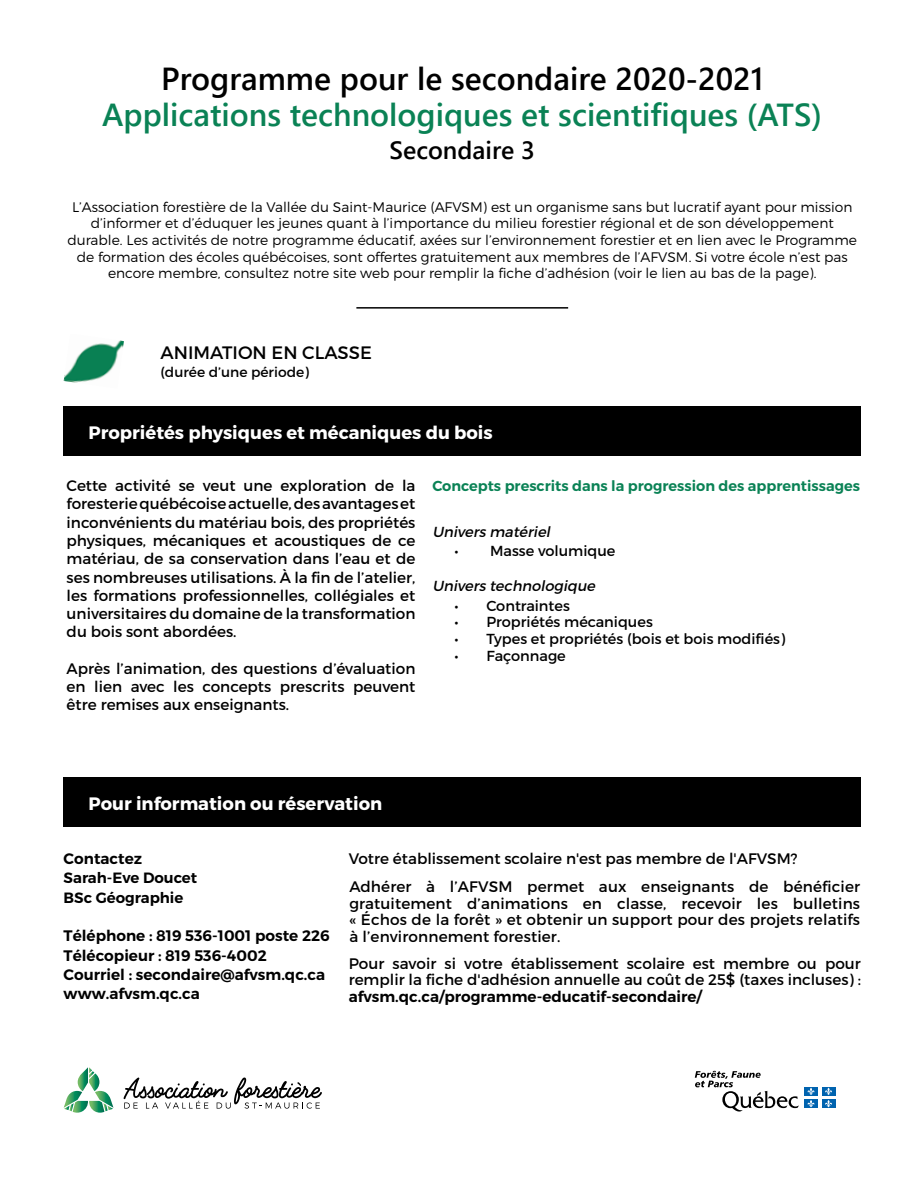
<style>
.page{position:relative;width:918px;height:1188px;background:#fff}
.page>*{position:absolute;margin:0;border:0;box-sizing:border-box;transform-origin:0 0}
.t1{font:600 31.8px/36px "Segoe UI";color:#0a8255;text-align:center}
.t2{font:600 24.9px "Segoe UI";color:#000}
.t3{font:700 18px "Montserrat";color:#fff}
.t4{font:18px "Montserrat";color:#000}
.t5{font:15.3px/18.3px "Montserrat";color:#000;text-align:justify}
.t6{font:600 15.3px/19.4px "Montserrat";color:#000}
.t7{font:600 14.85px/19.4px "Montserrat";color:#000}
.t8{font:14.55px "Montserrat";color:#000}
.t9{font:600 14.55px "Montserrat";color:#0a8255}
.t10{font:italic 14.55px "Montserrat";color:#000}
.t11{font:300 13.8px/16.6px "Montserrat";color:#000;text-align:center}
.t12{font:13.8px "Montserrat";color:#000}
.s1{color:#000}
.s2{font-size:31.5px;color:#000}
</style>
<div class="page">
<hr style="left:356px;top:307px;width:212px;height:2px;background:#000">
<div style="left:64px;top:406px;width:797px;height:50px;background:#000"></div>
<div style="left:64px;top:777px;width:797px;height:50px;background:#000"></div>
<img style="left:64px;top:340px;width:60px;height:43px">
<svg style="left:123px;top:1077px;width:199px;height:32px"></svg>
<svg style="left:64px;top:1067px;width:50px;height:46px"></svg>
<svg style="left:695px;top:1071px;width:104px;height:41px"></svg>
<div style="left:804px;top:1087px;width:14px;height:8px;background:#0063af"></div>
<div style="left:822px;top:1087px;width:13px;height:8px;background:#0063af"></div>
<div style="left:804px;top:1099px;width:14px;height:9px;background:#0063af"></div>
<svg style="left:807px;top:1088px;width:8px;height:19px"></svg>
<div style="left:822px;top:1099px;width:13px;height:9px;background:#0063af"></div>
<svg style="left:825px;top:1088px;width:7px;height:19px"></svg>
<h1 class="t1" style="left:102px;top:58px;width:721px"><span class="s1">Programme pour le secondaire</span> <span class="s2">2020-2021<br></span>Applications technologiques et scientifiques (ATS)</h1>
<h2 class="t2" style="left:390px;top:127px;width:147px">Secondaire 3</h2>
<p class="t11" style="left:67px;top:198px;width:791px">L’Association forestière de la Vallée du Saint-Maurice (AFVSM) est un organisme sans but lucratif ayant pour mission d’informer et d’éduquer les jeunes quant à l’importance du milieu forestier régional et de son développement durable. Les activités de notre programme éducatif, axées sur l’environnement forestier et en lien avec le Programme de formation des écoles québécoises, sont offertes gratuitement aux membres de l’AFVSM. Si votre école n’est pas encore membre, consultez notre site web pour remplir la fiche d’adhésion (voir le lien au bas de la page).</p>
<p class="t4" style="left:161px;top:341px;width:213px">ANIMATION EN CLASSE</p>
<p class="t12" style="left:161px;top:363px;width:150px">(durée d’une période)</p>
<p class="t3" style="left:89px;top:422px;width:406px">Propriétés physiques et mécaniques du bois</p>
<p class="t5" style="left:67px;top:477px;width:350px">Cette activité se veut une exploration de la foresterie québécoise actuelle, des avantages et inconvénients du matériau bois, des propriétés physiques, mécaniques et acoustiques de ce matériau, de sa conservation dans l’eau et de ses nombreuses utilisations. À la fin de l’atelier, les formations professionnelles, collégiales et universitaires du domaine de la transformation du bois sont abordées.</p>
<p class="t5" style="left:67px;top:659px;width:350px">Après l’animation, des questions d’évaluation en lien avec les concepts prescrits peuvent être remises aux enseignants.</p>
<p class="t9" style="left:432px;top:476px;width:429px">Concepts prescrits dans la progression des apprentissages</p>
<p class="t10" style="left:432px;top:523px;width:122px">Univers matériel</p>
<p class="t8" style="left:455px;top:542px;width:162px">• Masse volumique</p>
<p class="t10" style="left:432px;top:577px;width:167px">Univers technologique</p>
<p class="t8" style="left:455px;top:597px;width:117px">• Contraintes</p>
<p class="t8" style="left:455px;top:613px;width:200px">• Propriétés mécaniques</p>
<p class="t8" style="left:455px;top:630px;width:332px">• Types et propriétés (bois et bois modifiés)</p>
<p class="t8" style="left:455px;top:647px;width:113px">• Façonnage</p>
<p class="t3" style="left:89px;top:792px;width:295px">Pour information ou réservation</p>
<p class="t6" style="left:64px;top:849px;width:80px">Contactez</p>
<p class="t7" style="left:64px;top:868px;width:135px">Sarah-Eve Doucet<br>BSc Géographie</p>
<p class="t6" style="left:64px;top:926px;width:268px">Téléphone : 819 536-1001 poste 226<br>Télécopieur : 819 536-4002<br>Courriel : secondaire@afvsm.qc.ca www.afvsm.qc.ca</p>
<p class="t5" style="left:349px;top:845px;width:513px;line-height:27.9px">Votre établissement scolaire n'est pas membre de l'AFVSM?<br>Adhérer à l’AFVSM permet aux enseignants de bénéficier</p>
<p class="t5" style="left:349px;top:895px;width:512px;line-height:16.6px">gratuitement d’animations en classe, recevoir les bulletins « Échos de la forêt » et obtenir un support pour des projets relatifs à l’environnement forestier.</p>
<p class="t5" style="left:349px;top:955px;width:514px;line-height:16.6px">Pour savoir si votre établissement scolaire est membre ou pour remplir la fiche d'adhésion annuelle au coût de 25$ (taxes incluses) :</p>
<p class="t6" style="left:349px;top:987px;width:355px">afvsm.qc.ca/programme-educatif-secondaire/</p>
</div>
